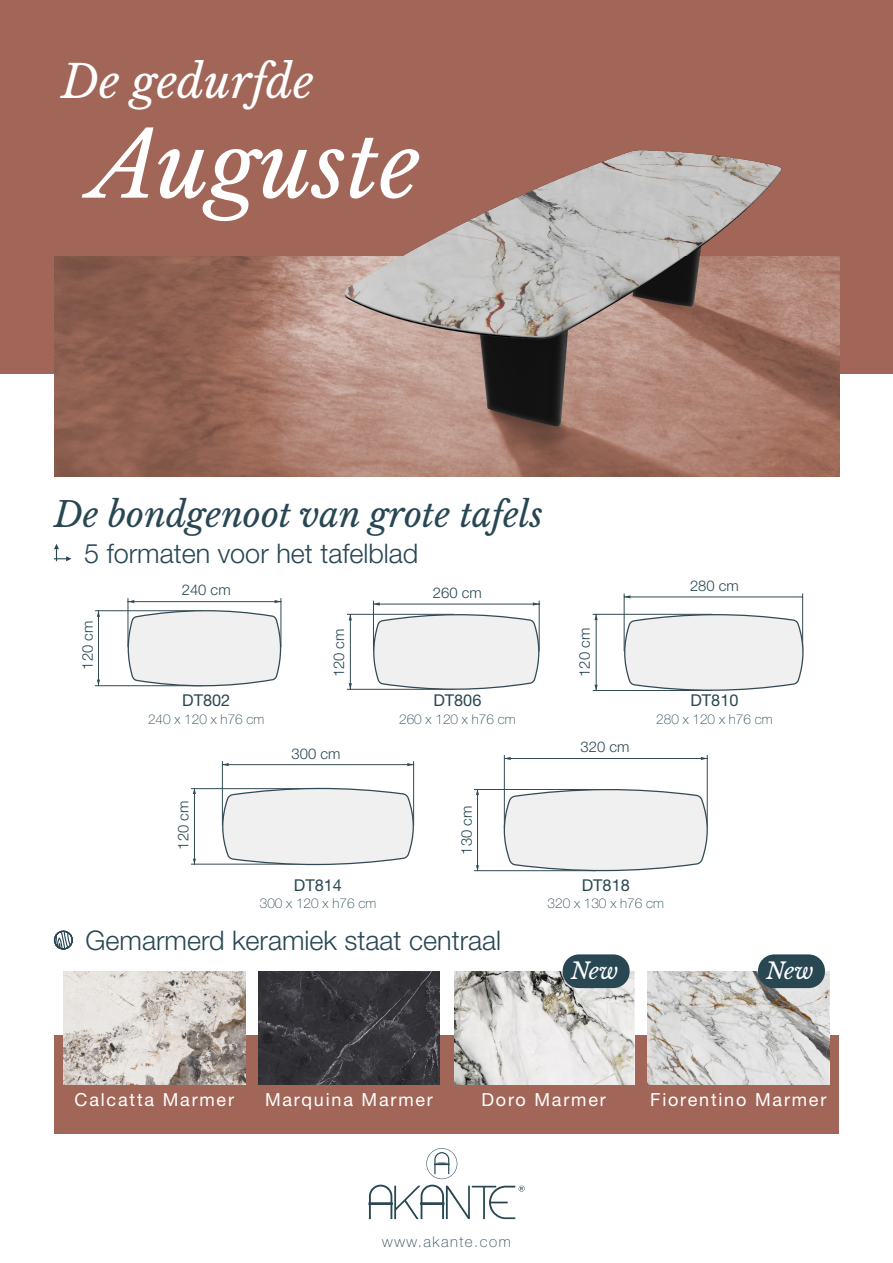
<style>
.page{position:relative;width:893px;height:1263px;background:#fff}
.page>*{position:absolute;margin:0;border:0;box-sizing:border-box;transform-origin:0 0}
.t1{font:italic 90px "Libre Baskerville";color:#fff}
.t2{font:italic 45px "Libre Baskerville";color:#fff}
.t3{font:italic 34.5px "Libre Baskerville";color:#284753}
.t4{font:300 27px "Helvetica Neue LT Std";color:#284753}
.t5{font:italic 22.5px "Libre Baskerville";letter-spacing:-.02em;color:#fff}
.t6{font:18px "Helvetica Neue LT Std";letter-spacing:.1em;color:#fff}
.t7{font:16.35px "Helvetica Neue LT Std";color:#284753}
.t8{font:100 15.15px "Helvetica Neue LT Std";letter-spacing:.1em;color:#284753}
.t9{font:300 14.85px "Helvetica Neue LT Std";color:#284753}
.t10{font:100 13.65px "Helvetica Neue LT Std";color:#284753}
</style>
<div class="page">
<div style="left:0;top:0;width:893px;height:374px;background:#a26659"></div>
<img style="left:54px;top:150px;width:786px;height:224px">
<img style="left:54px;top:257px;width:785px;height:219px">
<svg style="left:368px;top:1148px;width:157px;height:71px"></svg>
<div style="left:54px;top:1035px;width:785px;height:98px;background:#a26659"></div>
<img style="left:64px;top:971px;width:181px;height:113px">
<img style="left:454px;top:971px;width:180px;height:113px">
<img style="left:259px;top:971px;width:180px;height:113px">
<img style="left:648px;top:971px;width:181px;height:113px">
<svg style="left:53px;top:930px;width:20px;height:20px"></svg>
<div style="left:563px;top:954px;width:67px;height:34px;background:#284753;border-radius:16px"></div>
<div style="left:758px;top:954px;width:67px;height:34px;background:#284753;border-radius:16px"></div>
<svg style="left:54px;top:544px;width:17px;height:17px"></svg>
<hr style="left:222px;top:761px;width:1px;height:64px;background:#324a55">
<hr style="left:413px;top:761px;width:1px;height:64px;background:#324a55">
<hr style="left:222px;top:764px;width:192px;height:1px;background:#324a55">
<svg style="left:222px;top:763px;width:7px;height:3px"></svg>
<svg style="left:407px;top:763px;width:7px;height:3px"></svg>
<hr style="left:191px;top:864px;width:125px;height:1px;background:#324a55">
<hr style="left:191px;top:788px;width:125px;height:1px;background:#324a55">
<hr style="left:194px;top:789px;width:1px;height:75px;background:#324a55">
<svg style="left:221px;top:787px;width:194px;height:79px"></svg>
<hr style="left:504px;top:755px;width:1px;height:73px;background:#324a55">
<hr style="left:707px;top:755px;width:1px;height:73px;background:#324a55">
<hr style="left:504px;top:758px;width:203px;height:1px;background:#324a55">
<svg style="left:504px;top:757px;width:7px;height:3px"></svg>
<hr style="left:474px;top:789px;width:125px;height:1px;background:#324a55">
<hr style="left:474px;top:870px;width:122px;height:1px;background:#324a55">
<hr style="left:477px;top:789px;width:1px;height:82px;background:#324a55">
<svg style="left:503px;top:788px;width:205px;height:84px"></svg>
<hr style="left:128px;top:598px;width:1px;height:49px;background:#324a55">
<hr style="left:281px;top:598px;width:1px;height:49px;background:#324a55">
<hr style="left:128px;top:601px;width:153px;height:1px;background:#324a55">
<hr style="left:95px;top:685px;width:107px;height:1px;background:#324a55">
<hr style="left:95px;top:610px;width:107px;height:1px;background:#324a55">
<hr style="left:98px;top:611px;width:1px;height:75px;background:#324a55">
<svg style="left:127px;top:609px;width:155px;height:78px"></svg>
<svg style="left:533px;top:602px;width:6px;height:4px"></svg>
<hr style="left:539px;top:601px;width:1px;height:50px;background:#324a55">
<hr style="left:373px;top:601px;width:1px;height:50px;background:#324a55">
<hr style="left:373px;top:604px;width:166px;height:1px;background:#324a55">
<svg style="left:374px;top:602px;width:6px;height:4px"></svg>
<hr style="left:347px;top:689px;width:107px;height:1px;background:#324a55">
<hr style="left:347px;top:614px;width:107px;height:1px;background:#324a55">
<hr style="left:350px;top:614px;width:1px;height:75px;background:#324a55">
<svg style="left:372px;top:613px;width:168px;height:77px"></svg>
<hr style="left:624px;top:594px;width:1px;height:57px;background:#324a55">
<hr style="left:802px;top:594px;width:1px;height:57px;background:#324a55">
<hr style="left:624px;top:597px;width:179px;height:1px;background:#324a55">
<hr style="left:593px;top:690px;width:119px;height:1px;background:#324a55">
<hr style="left:593px;top:614px;width:119px;height:1px;background:#324a55">
<hr style="left:596px;top:614px;width:1px;height:76px;background:#324a55">
<svg style="left:623px;top:613px;width:181px;height:78px"></svg>
<p class="t2" style="left:62px;top:54px;width:253px">De gedurfde</p>
<p class="t1" style="left:91px;top:110px;width:330px">Auguste</p>
<p class="t3" style="left:54px;top:493px;width:490px">De bondgenoot van grote tafels</p>
<p class="t4" style="left:84px;top:537px;width:336px">5 formaten voor het tafelblad</p>
<p class="t9" style="left:78px;top:670px;width:50px;rotate:-90deg">120 cm</p>
<p class="t9" style="left:182px;top:581px;width:50px">240 cm</p>
<p class="t9" style="left:330px;top:677px;width:50px;rotate:-90deg">120 cm</p>
<p class="t9" style="left:433px;top:584px;width:50px">260 cm</p>
<p class="t7" style="left:182px;top:690px;width:50px">DT802</p>
<p class="t7" style="left:433px;top:690px;width:50px">DT806</p>
<p class="t10" style="left:148px;top:711px;width:118px">240 x 120 x h76 cm</p>
<p class="t10" style="left:399px;top:711px;width:118px">260 x 120 x h76 cm</p>
<p class="t9" style="left:174px;top:850px;width:50px;rotate:-90deg">120 cm</p>
<p class="t9" style="left:292px;top:744px;width:50px">300 cm</p>
<p class="t7" style="left:294px;top:875px;width:50px">DT814</p>
<p class="t10" style="left:260px;top:896px;width:118px">300 x 120 x h76 cm</p>
<p class="t9" style="left:457px;top:854px;width:50px;rotate:-90deg">130 cm</p>
<p class="t4" style="left:86px;top:924px;width:417px">Gemarmerd keramiek staat centraal</p>
<p class="t9" style="left:576px;top:677px;width:50px;rotate:-90deg">120 cm</p>
<p class="t9" style="left:581px;top:738px;width:50px">320 cm</p>
<p class="t9" style="left:690px;top:576px;width:50px">280 cm</p>
<p class="t7" style="left:690px;top:690px;width:50px">DT810</p>
<p class="t10" style="left:656px;top:711px;width:118px">280 x 120 x h76 cm</p>
<p class="t7" style="left:582px;top:875px;width:50px">DT818</p>
<p class="t10" style="left:548px;top:896px;width:118px">320 x 130 x h76 cm</p>
<p class="t5" style="left:571px;top:957px;width:49px">New</p>
<p class="t5" style="left:766px;top:957px;width:49px">New</p>
<p class="t6" style="left:75px;top:1088px;width:161px">Calcatta Marmer</p>
<p class="t6" style="left:265px;top:1088px;width:169px">Marquina Marmer</p>
<p class="t6" style="left:481px;top:1088px;width:126px">Doro Marmer</p>
<p class="t6" style="left:650px;top:1088px;width:178px">Fiorentino Marmer</p>
<p class="t8" style="left:382px;top:1233px;width:130px">www.akante.com</p>
</div>
